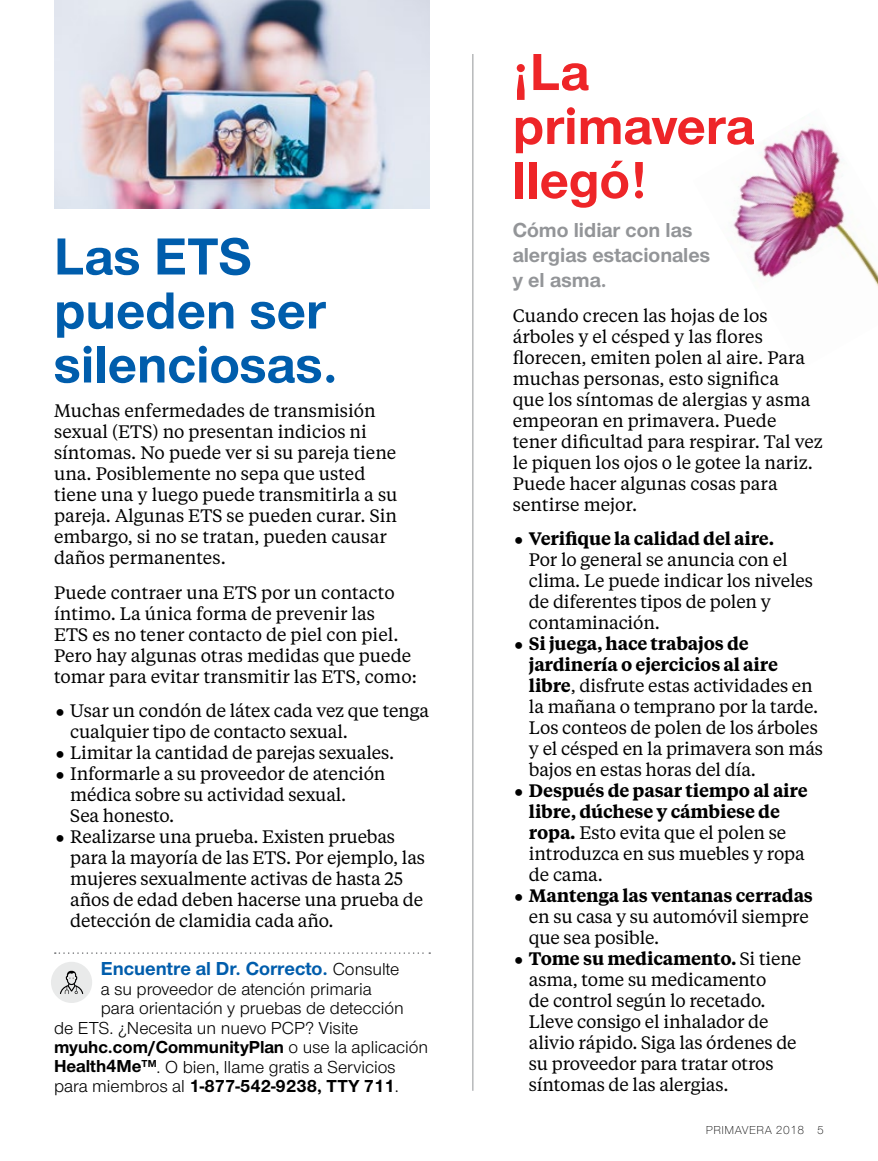
<style>
.page{position:relative;width:878px;height:1161px;background:#fff}
.page>*{position:absolute;margin:0;border:0;box-sizing:border-box;transform-origin:0 0}
.t1{font:700 54px/54px "UHC Sans";color:#005dac}
.t2{font:700 54px/54px "UHC Sans";color:#ee2528}
.t3{font:700 21px/25.2px "UHC Sans";color:#939598}
.t4{font:700 19.5px "UHC Sans";color:#005dac}
.t5{font:18px/21px "UHC Serif Text";letter-spacing:-.005em;color:#000}
.t6{font:600 18px/21px "UHC Serif Text";letter-spacing:-.01em;color:#000}
.t7{font:18px "UHC Sans";color:#000}
.t8{font:700 18px "UHC Sans";color:#000}
.t9{font:300 12px "UHC Sans";letter-spacing:.04em;color:#000}
.s1{font-weight:400;font-size:18px;color:#000}
.s2{font-weight:400}
.s3{font-weight:700}
.s4{font-weight:600}
</style>
<div class="page">
<img style="left:733px;top:124px;width:145px;height:163px">
<hr style="left:472px;top:54px;width:1px;height:1037px;background:#939598">
<img style="left:54px;top:0;width:376px;height:209px">
<svg style="left:55px;top:952px;width:375px;height:2px"></svg>
<div style="left:51px;top:962px;width:41px;height:41px;background:#e9eaea;border-radius:50%"></div>
<svg style="left:60px;top:971px;width:23px;height:23px"></svg>
<h1 class="t1" style="left:54px;top:228px;width:285px">Las ETS pueden ser silenciosas.</h1>
<p class="t5" style="left:54px;top:399px;width:345px">Muchas enfermedades de transmisión sexual (ETS) no presentan indicios ni síntomas. No puede ver si su pareja tiene una. Posiblemente no sepa que usted tiene una y luego puede transmitirla a su pareja. Algunas ETS se pueden curar. Sin embargo, si no se tratan, pueden causar daños permanentes.</p>
<p class="t5" style="left:54px;top:581px;width:364px">Puede contraer una ETS por un contacto íntimo. La única forma de prevenir las<br>ETS es no tener contacto de piel con piel.<br>Pero hay algunas otras medidas que puede tomar para evitar transmitir las ETS, como:</p>
<p class="t5" style="left:70px;top:699px;width:360px">Usar un condón de látex cada vez que tenga cualquier tipo de contacto sexual.<br>Limitar la cantidad de parejas sexuales.<br>Informarle a su proveedor de atención médica sobre su actividad sexual.<br>Sea honesto.<br>Realizarse una prueba. Existen pruebas para la mayoría de las ETS. Por ejemplo, las mujeres sexualmente activas de hasta 25 años de edad deben hacerse una prueba de detección de clamidia cada año.</p>
<p class="t4" style="left:101px;top:955px;width:300px">Encuentre al Dr. Correcto. <span class="s1">Consulte</span></p>
<p class="t7" style="left:101px;top:977px;width:272px">a su proveedor de atención primaria</p>
<p class="t7" style="left:101px;top:996px;width:304px">para orientación y pruebas de detección</p>
<p class="t7" style="left:54px;top:1016px;width:306px">de ETS. ¿Necesita un nuevo PCP? Visite</p>
<p class="t8" style="left:54px;top:1035px;width:375px">myuhc.com/CommunityPlan <span class="s2">o use la aplicación</span></p>
<p class="t7" style="left:54px;top:1055px;width:343px"><span class="s3">Health4Me</span><sup>TM</sup>. O bien, llame gratis a Servicios</p>
<p class="t8" style="left:54px;top:1074px;width:346px"><span class="s2">para miembros al</span> 1-877-542-9238, TTY 711<span class="s2">.</span></p>
<h1 class="t2" style="left:512px;top:43px;width:243px">¡La primavera llegó!</h1>
<p class="t3" style="left:512px;top:216px;width:199px">Cómo lidiar con las alergias estacionales y el asma.</p>
<p class="t5" style="left:512px;top:304px;width:312px">Cuando crecen las hojas de los árboles y el césped y las flores florecen, emiten polen al aire. Para muchas personas, esto significa<br>que los síntomas de alergias y asma empeoran en primavera. Puede tener dificultad para respirar. Tal vez le piquen los ojos o le gotee la nariz.<br>Puede hacer algunas cosas para sentirse mejor.</p>
<p class="t6" style="left:529px;top:527px;width:247px">Verifique la calidad del aire.</p>
<p class="t5" style="left:529px;top:548px;width:285px">Por lo general se anuncia con el clima. Le puede indicar los niveles de diferentes tipos de polen y contaminación.</p>
<p class="t5" style="left:529px;top:632px;width:295px"><span class="s4">Si juega, hace trabajos de jardinería o ejercicios al aire libre</span>, disfrute estas actividades en la mañana o temprano por la tarde.<br>Los conteos de polen de los árboles y el césped en la primavera son más bajos en estas horas del día.</p>
<p class="t6" style="left:529px;top:779px;width:280px">Después de pasar tiempo al aire libre, dúchese y cámbiese de ropa. <span class="s2">Esto evita que el polen se introduzca en sus muebles y ropa de cama.</span></p>
<p class="t6" style="left:529px;top:884px;width:285px">Mantenga las ventanas cerradas</p>
<p class="t5" style="left:529px;top:905px;width:281px">en su casa y su automóvil siempre que sea posible.<br><span class="s4">Tome su medicamento.</span> Si tiene asma, tome su medicamento<br>de control según lo recetado.<br>Lleve consigo el inhalador de alivio rápido. Siga las órdenes de su proveedor para tratar otros síntomas de las alergias.</p>
<p class="t9" style="left:706px;top:1122px;width:119px">PRIMAVERA 2018 5</p>
</div>
